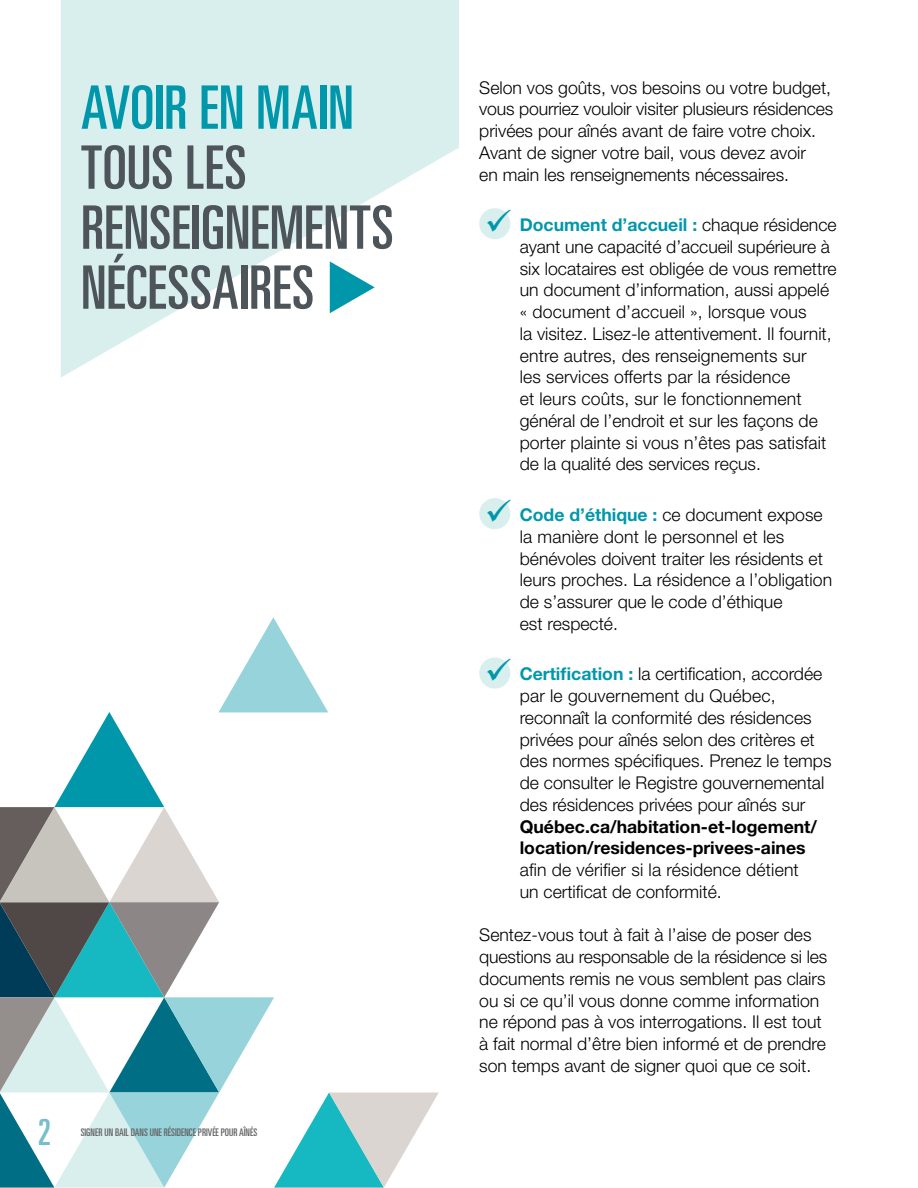
<style>
.page{position:relative;width:918px;height:1188px;background:#fff}
.page>*{position:absolute;margin:0;border:0;box-sizing:border-box;transform-origin:0 0}
.t1{font:ultra-condensed 60px/60px "Univers";letter-spacing:.005em;color:#4d555b}
.t2{font:ultra-condensed 36px "Univers";color:#77becc}
.L{font:300 17.7px/21.8px "Helvetica Neue LT Std";color:#000}
.t3{font:ultra-condensed 10.5px "Univers";color:#636466}
.s1{color:#0097aa}
.s2{font-weight:700;color:#0097aa}
.s3{font-weight:700}
</style>
<div class="page">
<svg style="left:61px;top:0;width:398px;height:377px;fill:#d8efee"></svg>
<svg style="left:330px;top:261px;width:45px;height:52px"></svg>
<div style="left:479px;top:208px;width:31px;height:31px;background:#d8efee;border-radius:50%"></div>
<div style="left:479px;top:498px;width:31px;height:31px;background:#d8efee;border-radius:50%"></div>
<div style="left:479px;top:657px;width:31px;height:32px;background:#d8efee;border-radius:50%"></div>
<svg style="left:0;top:617px;width:439px;height:571px"></svg>
<svg style="left:488px;top:209px;width:23px;height:22px"></svg>
<svg style="left:488px;top:499px;width:23px;height:22px"></svg>
<svg style="left:487px;top:658px;width:24px;height:23px"></svg>
<h2 class="t2" style="left:38px;top:1111px;width:15px">2</h2>
<h2 class="t1" style="left:81px;top:77px;width:314px"><span class="s1">AVOIR EN MAIN<br></span>TOUS LES<br>RENSEIGNEMENTS<br>NÉCESSAIRES</h2>
<p class="L" style="left:479px;top:76px;width:356px">Selon vos goûts, vos besoins ou votre budget, vous pourriez vouloir visiter plusieurs résidences privées pour aînés avant de faire votre choix.<br>Avant de signer votre bail, vous devez avoir<br>en main les renseignements nécessaires.</p>
<p class="L" style="left:520px;top:214px;width:319px"><span class="s2">Document d’accueil :</span> chaque résidence ayant une capacité d’accueil supérieure à six locataires est obligée de vous remettre un document d’information, aussi appelé « document d’accueil », lorsque vous<br>la visitez. Lisez‑le attentivement. Il fournit, entre autres, des renseignements sur<br>les services offerts par la résidence<br>et leurs coûts, sur le fonctionnement général de l’endroit et sur les façons de porter plainte si vous n’êtes pas satisfait de la qualité des services reçus.</p>
<p class="L" style="left:520px;top:504px;width:314px"><span class="s2">Code d’éthique :</span> ce document expose la manière dont le personnel et les bénévoles doivent traiter les résidents et leurs proches. La résidence a l’obligation de s’assurer que le code d’éthique<br>est respecté.</p>
<p class="L" style="left:520px;top:663px;width:313px"><span class="s2">Certification :</span> la certification, accordée par le gouvernement du Québec, reconnaît la conformité des résidences privées pour aînés selon des critères et des normes spécifiques. Prenez le temps de consulter le Registre gouvernemental des résidences privées pour aînés sur <span class="s3">Québec.ca/habitation-et-logement/ location/residences-privees-aines </span>afin de vérifier si la résidence détient<br>un certificat de conformité.</p>
<p class="L" style="left:479px;top:924px;width:350px">Sentez‑vous tout à fait à l’aise de poser des questions au responsable de la résidence si les documents remis ne vous semblent pas clairs ou si ce qu’il vous donne comme information ne répond pas à vos interrogations. Il est tout à fait normal d’être bien informé et de prendre son temps avant de signer quoi que ce soit.</p>
<p class="t3" style="left:81px;top:1126px;width:178px">SIGNER UN BAIL DANS UNE RÉSIDENCE PRIVÉE POUR AÎNÉS</p>
</div>
